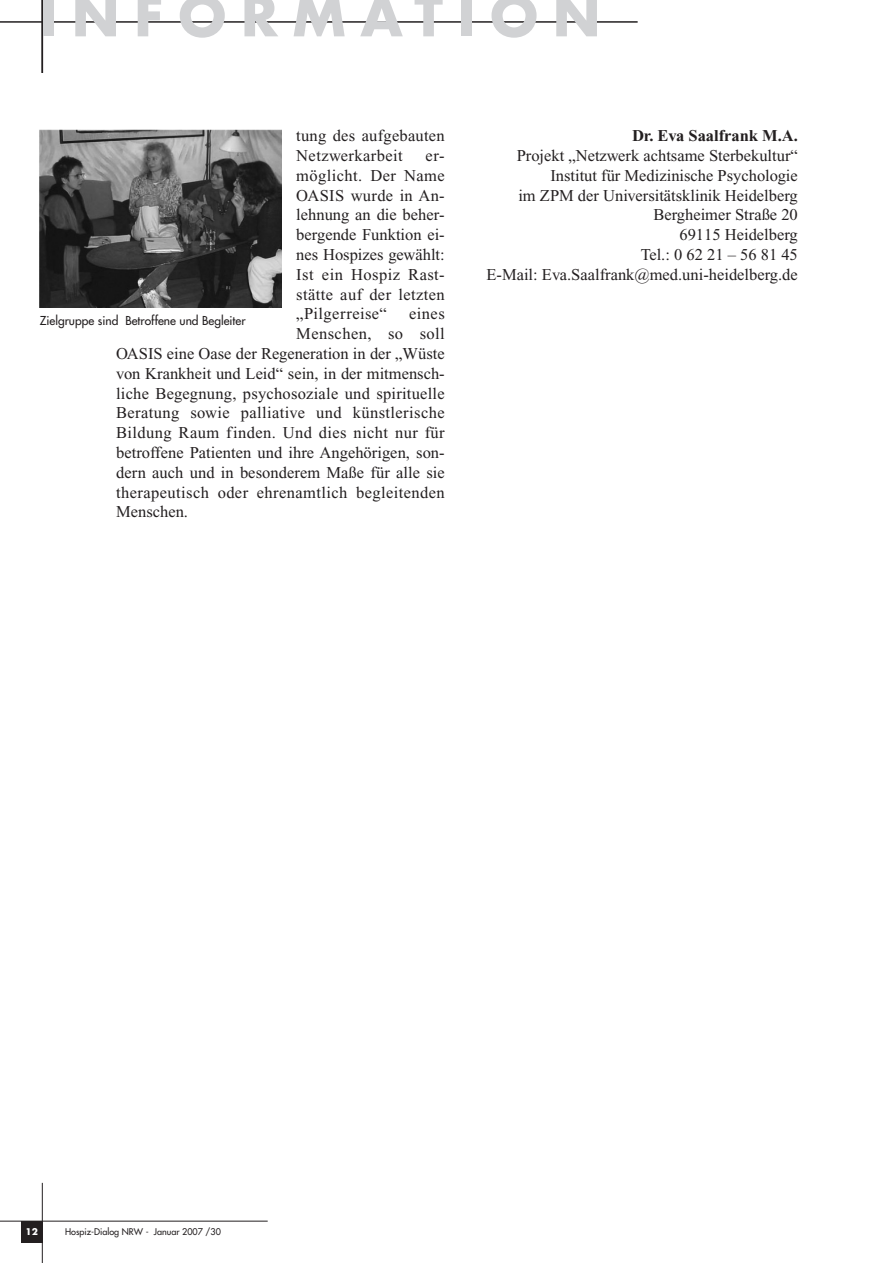
<style>
.page{position:relative;width:893px;height:1263px;background:#fff}
.page>*{position:absolute;margin:0;border:0;box-sizing:border-box;transform-origin:0 0}
.t1{font:700 54px "Futura";letter-spacing:.275em;color:#d1d2d4}
.t2{font:16.5px/19.8px "Times New Roman";color:#231f20}
.t3{font:16.5px "Times New Roman";letter-spacing:.025em;color:#231f20}
.t4{font:700 16.5px "Times New Roman";color:#231f20}
.t5{font:12px "Futura";color:#231f20}
.t6{font:9px "Futura";color:#231f20}
.t7{font:700 9px "Futura";color:#fff}
</style>
<div class="page">
<div style="left:21px;top:1221px;width:21px;height:21px;background:#231f20"></div>
<hr style="left:0;top:1221px;width:268px;height:1px;background:#231f20">
<hr style="left:42px;top:1183px;width:1px;height:80px;background:#231f20">
<hr style="left:0;top:21px;width:638px;height:2px;background:#231f20">
<hr style="left:42px;top:1px;width:1px;height:72px;background:#231f20">
<img style="left:39px;top:129px;width:242px;height:178px">
<h1 class="t1" style="left:40px;top:-8px;width:562px">INFORMATION</h1>
<p class="t2" style="left:296px;top:127px;width:150px">tung des aufgebauten<br>Netzwerkarbeit</p>
<p class="t2" style="left:296px;top:147px;width:150px;text-align:justify;text-indent:129px">er&shy;möglicht. Der Name OASIS wurde in An&shy;lehnung an die beher&shy;bergende Funktion ei&shy;nes Hospizes gewählt:<br>Ist ein Hospiz Rast&shy;stätte auf der letzten „Pilgerreise“</p>
<p class="t2" style="left:409px;top:306px;width:37px">eines</p>
<p class="t3" style="left:296px;top:328px;width:150px">Menschen, so soll</p>
<p class="t2" style="left:116px;top:345px;width:330px">OASIS eine Oase der Regeneration in der „Wüste</p>
<p class="t2" style="left:116px;top:365px;width:330px">von Krankheit und Leid“ sein, in der mitmensch-</p>
<p class="t2" style="left:116px;top:385px;width:330px">liche Begegnung, psychosoziale und spirituelle</p>
<p class="t3" style="left:116px;top:407px;width:330px">Beratung sowie palliative und künstlerische</p>
<p class="t3" style="left:116px;top:427px;width:330px">Bildung Raum finden. Und dies nicht nur für</p>
<p class="t2" style="left:116px;top:444px;width:330px">betroffene Patienten und ihre Angehörigen, son-</p>
<p class="t2" style="left:116px;top:464px;width:330px">dern auch und in besonderem Maße für alle sie</p>
<p class="t3" style="left:116px;top:486px;width:330px">therapeutisch oder ehrenamtlich begleitenden</p>
<p class="t2" style="left:116px;top:504px;width:73px">Menschen.</p>
<p class="t5" style="left:40px;top:315px;width:207px">Zielgruppe sind Betroffene und Begleiter</p>
<p class="t4" style="left:632px;top:130px;width:167px">Dr. Eva Saalfrank M.A.</p>
<p class="t2" style="left:486px;top:147px;width:313px;text-align:right">Projekt „Netzwerk achtsame Sterbekultur“ Institut für Medizinische Psychologie<br>im ZPM der Universitätsklinik Heidelberg Bergheimer Straße 20<br>69115 Heidelberg<br>Tel.: 0 62 21 – 56 81 45<br>E-Mail: Eva.Saalfrank@med.uni-heidelberg.de</p>
<p class="t7" style="left:26px;top:1228px;width:14px">12</p>
<p class="t6" style="left:65px;top:1227px;width:157px">Hospiz-Dialog NRW - Januar 2007 /30</p>
</div>
